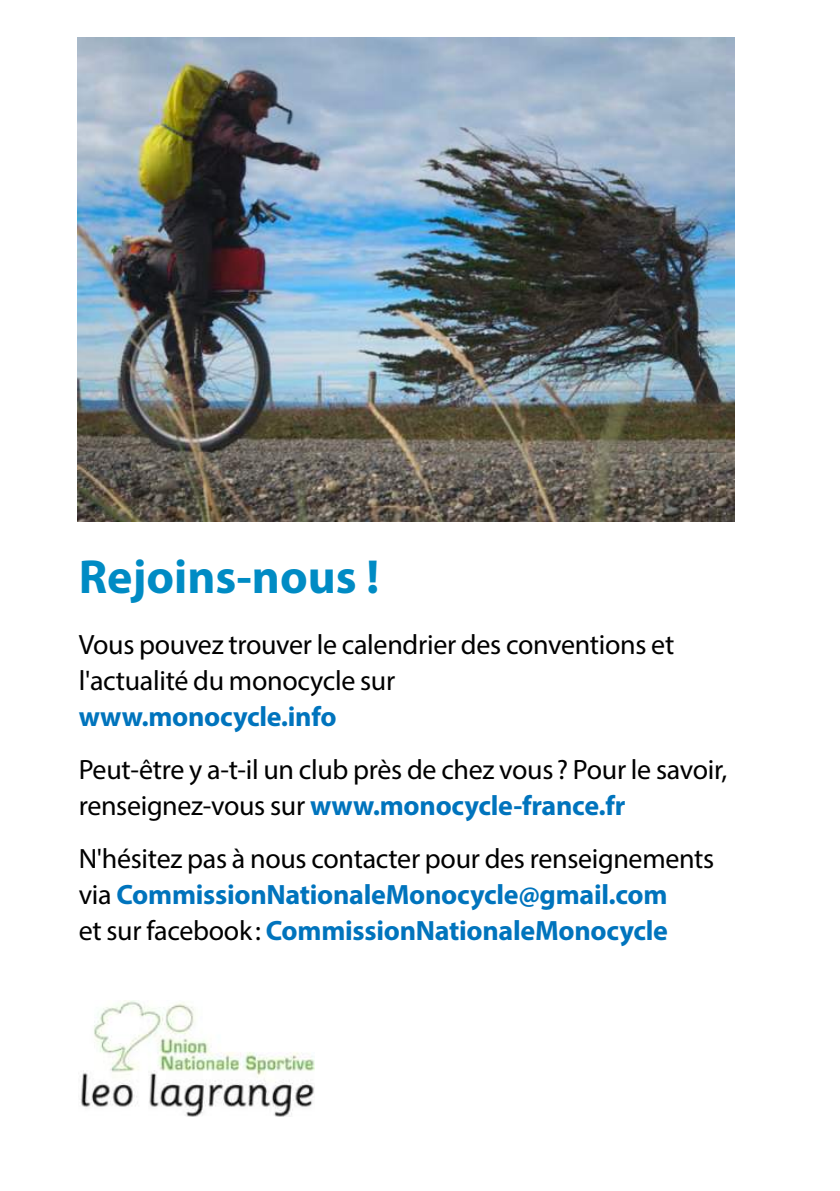
<style>
.page{position:relative;width:840px;height:1191px;background:#fff}
.page>*{position:absolute;margin:0;border:0;box-sizing:border-box;transform-origin:0 0}
.t1{font:700 48px "Myriad Pro";color:#008bc4}
.normal_FR{font:28px/36px "Myriad Pro";letter-spacing:-.01em;color:#000}
.normal_FR-2{font:700 28px/36px "Myriad Pro";letter-spacing:-.01em;color:#0074bd}
.s1{font-weight:700;color:#0074bd}
.s2{font-weight:400;color:#000}
</style>
<div class="page">
<img style="left:77px;top:37px;width:657px;height:484px">
<img style="left:81px;top:1000px;width:234px;height:116px">
<p class="t1" style="left:79px;top:545px;width:302px">Rejoins-nous !</p>
<p class="normal_FR" style="left:79px;top:626px;width:596px">Vous pouvez trouver le calendrier des conventions et l'actualité du monocycle sur<br><span class="s1">www.monocycle.info</span></p>
<p class="normal_FR" style="left:79px;top:751px;width:649px">Peut-être y a-t-il un club près de chez vous ? Pour le savoir, renseignez-vous sur <span class="s1">www.monocycle-france.fr</span></p>
<p class="normal_FR-2" style="left:79px;top:839px;width:636px"><span class="s2">N'hésitez pas à nous contacter pour des renseignements via</span> CommissionNationaleMonocycle@gmail.com<br><span class="s2">et sur facebook:</span> CommissionNationaleMonocycle</p>
</div>
